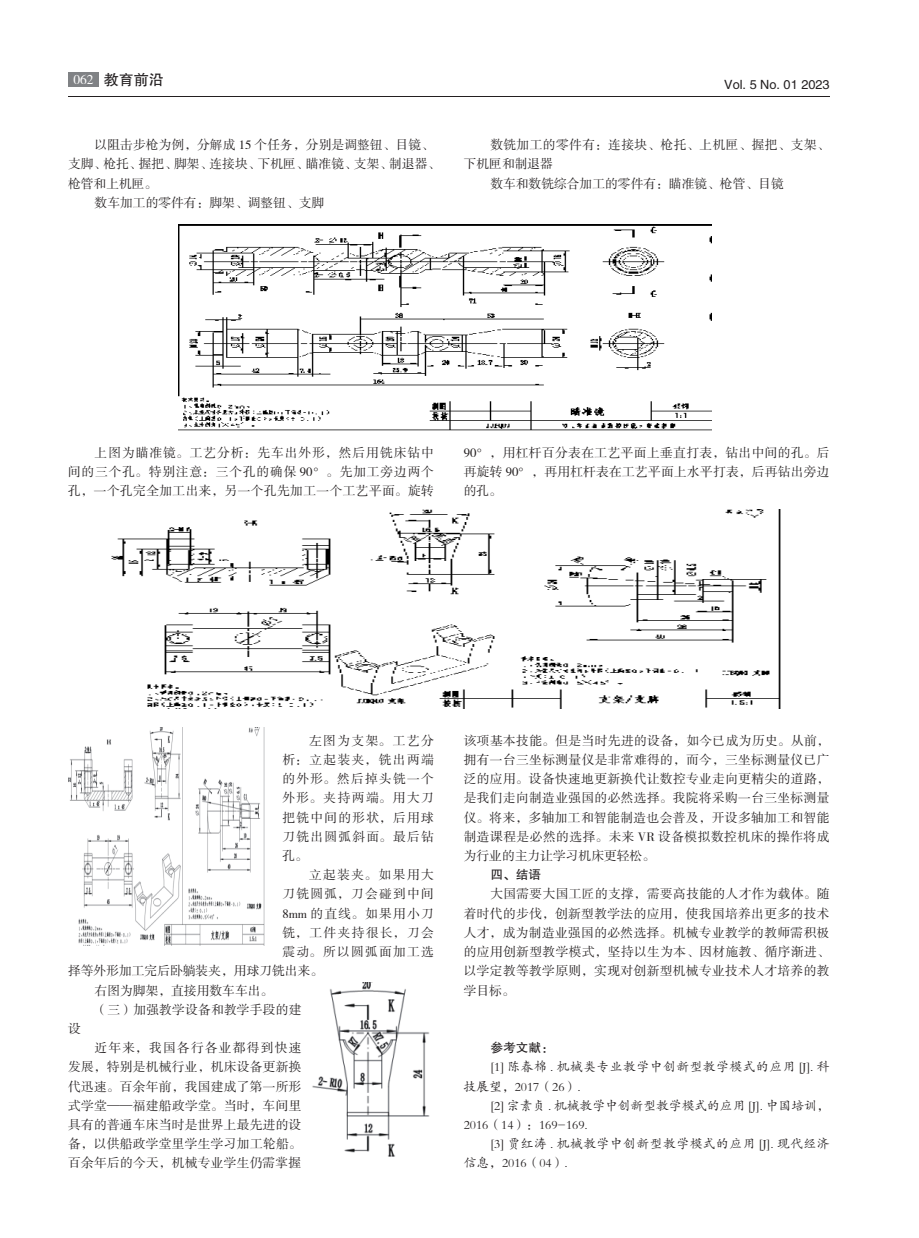
<style>
.page{position:relative;width:919px;height:1238px;background:#fff}
.page>*{position:absolute;margin:0;border:0;box-sizing:border-box;transform-origin:0 0}
.t1{font:15px "FZHTK GBK1 0";color:#231f20}
.t2{font:12.75px/19.2px "FZSSK GBK1 0";letter-spacing:.02em;color:#231f20;text-align:justify}
.t3{font:12.75px "FZSSK GBK1 0";color:#231f20}
.t4{font:12.75px/19.2px "FZKTK GBK1 0";letter-spacing:.04em;color:#231f20}
.t5{font:12.75px "FZSSK GBK1 0";letter-spacing:.095em;color:#231f20}
.t6{font:12.75px/19.2px "FZKTK GBK1 0";color:#231f20}
.t7{font:12.75px "FZHTK GBK1 0";color:#231f20}
.t8{font:12.75px "FZSSK GBK1 0";letter-spacing:.11em;color:#231f20}
.t9{font:12.75px "FZSSK GBK1 0";letter-spacing:.115em;color:#231f20}
.s1{font-family:"FZSSK GBK1 0";font-size:13.5px;color:#fff}
</style>
<div class="page">
<div style="left:68px;top:72px;width:30px;height:15px;background:#808285"></div>
<hr style="left:68px;top:97px;width:761px;height:1px;background:#231f20">
<img style="left:68px;top:727px;width:197px;height:218px">
<img style="left:111px;top:509px;width:670px;height:199px">
<img style="left:178px;top:224px;width:533px;height:206px">
<img style="left:312px;top:982px;width:118px;height:175px">
<p class="t1" style="left:73px;top:72px;width:92px"><span class="s1">062</span> 教育前沿</p>
<p class="t7" style="left:724px;top:77px;width:107px">Vol. 5 No. 01 2023</p>
<p class="t2" style="left:95px;top:136px;width:341px">以阻击步枪为例，分解成 15 个任务，分别是调整钮、目镜、</p>
<p class="t3" style="left:68px;top:157px;width:374px">支脚、枪托、握把、脚架、连接块、下机匣、瞄准镜、支架、制退器、</p>
<p class="t2" style="left:68px;top:174px;width:91px">枪管和上机匣。</p>
<p class="t3" style="left:95px;top:195px;width:231px">数车加工的零件有：脚架、调整钮、支脚</p>
<p class="t2" style="left:490px;top:136px;width:341px">数铣加工的零件有：连接块、枪托、上机匣、握把、支架、</p>
<p class="t3" style="left:463px;top:157px;width:91px">下机匣和制退器</p>
<p class="t3" style="left:490px;top:176px;width:295px">数车和数铣综合加工的零件有：瞄准镜、枪管、目镜</p>
<p class="t2" style="left:68px;top:443px;width:367px;text-indent:27px">上图为瞄准镜。工艺分析：先车出外形，然后用铣床钻中间的三个孔。特别注意：三个孔的确保 90°。先加工旁边两个孔，一个孔完全加工出来，另一个孔先加工一个工艺平面。旋转</p>
<p class="t2" style="left:463px;top:443px;width:367px">90°，用杠杆百分表在工艺平面上垂直打表，钻出中间的孔。后再旋转 90°，再用杠杆表在工艺平面上水平打表，后再钻出旁边的孔。</p>
<p class="t2" style="left:282px;top:731px;width:153px;text-indent:27px">左图为支架。工艺分析：立起装夹，铣出两端的外形。然后掉头铣一个外形。夹持两端。用大刀把铣中间的形状，后用球刀铣出圆弧斜面。最后钻孔。</p>
<p class="t9" style="left:309px;top:867px;width:126px">立起装夹。如果用大</p>
<p class="t5" style="left:282px;top:887px;width:153px">刀铣圆弧，刀会碰到中间</p>
<p class="t5" style="left:282px;top:906px;width:153px">8mm 的直线。如果用小刀</p>
<p class="t8" style="left:282px;top:925px;width:153px">铣，工件夹持很长，刀会</p>
<p class="t5" style="left:282px;top:944px;width:153px">震动。所以圆弧面加工选</p>
<p class="t3" style="left:68px;top:963px;width:256px">择等外形加工完后卧躺装夹，用球刀铣出来。</p>
<p class="t3" style="left:95px;top:983px;width:180px">右图为脚架，直接用数车车出。</p>
<p class="t2" style="left:95px;top:1000px;width:208px">（三）加强教学设备和教学手段的建</p>
<p class="t2" style="left:68px;top:1019px;width:14px">设</p>
<p class="t5" style="left:95px;top:1040px;width:208px">近年来，我国各行各业都得到快速</p>
<p class="t2" style="left:68px;top:1057px;width:235px">发展，特别是机械行业，机床设备更新换</p>
<p class="t2" style="left:68px;top:1077px;width:235px">代迅速。百余年前，我国建成了第一所形</p>
<p class="t2" style="left:68px;top:1096px;width:235px">式学堂——福建船政学堂。当时，车间里</p>
<p class="t2" style="left:68px;top:1115px;width:235px">具有的普通车床当时是世界上最先进的设</p>
<p class="t2" style="left:68px;top:1134px;width:235px">备，以供船政学堂里学生学习加工轮船。</p>
<p class="t2" style="left:68px;top:1153px;width:235px">百余年后的今天，机械专业学生仍需掌握</p>
<p class="t2" style="left:463px;top:731px;width:367px">该项基本技能。但是当时先进的设备，如今已成为历史。从前，拥有一台三坐标测量仪是非常难得的，而今，三坐标测量仪已广泛的应用。设备快速地更新换代让数控专业走向更精尖的道路，是我们走向制造业强国的必然选择。我院将采购一台三坐标测量仪。将来，多轴加工和智能制造也会普及，开设多轴加工和智能制造课程是必然的选择。未来 VR 设备模拟数控机床的操作将成为行业的主力让学习机床更轻松。</p>
<p class="t7" style="left:490px;top:867px;width:52px">四、结语</p>
<p class="t2" style="left:463px;top:885px;width:367px;text-indent:27px">大国需要大国工匠的支撑，需要高技能的人才作为载体。随着时代的步伐，创新型教学法的应用，使我国培养出更多的技术人才，成为制造业强国的必然选择。机械专业教学的教师需积极的应用创新型教学模式，坚持以生为本、因材施教、循序渐进、以学定教等教学原则，实现对创新型机械专业技术人才培养的教学目标。</p>
<p class="t7" style="left:490px;top:1040px;width:65px">参考文献：</p>
<p class="t4" style="left:463px;top:1057px;width:367px;text-indent:27px">[1] 陈春棉 . 机械类专业教学中创新型教学模式的应用 [J]. 科技展望，2017（26）.</p>
<p class="t6" style="left:463px;top:1096px;width:367px;text-indent:27px">[2] 宗素贞 . 机械教学中创新型教学模式的应用 [J]. 中国培训，<br>2016（14）：169-169.</p>
<p class="t4" style="left:463px;top:1134px;width:367px;text-indent:27px">[3] 贾红涛 . 机械教学中创新型教学模式的应用 [J]. 现代经济信息，2016（04）.</p>
</div>
